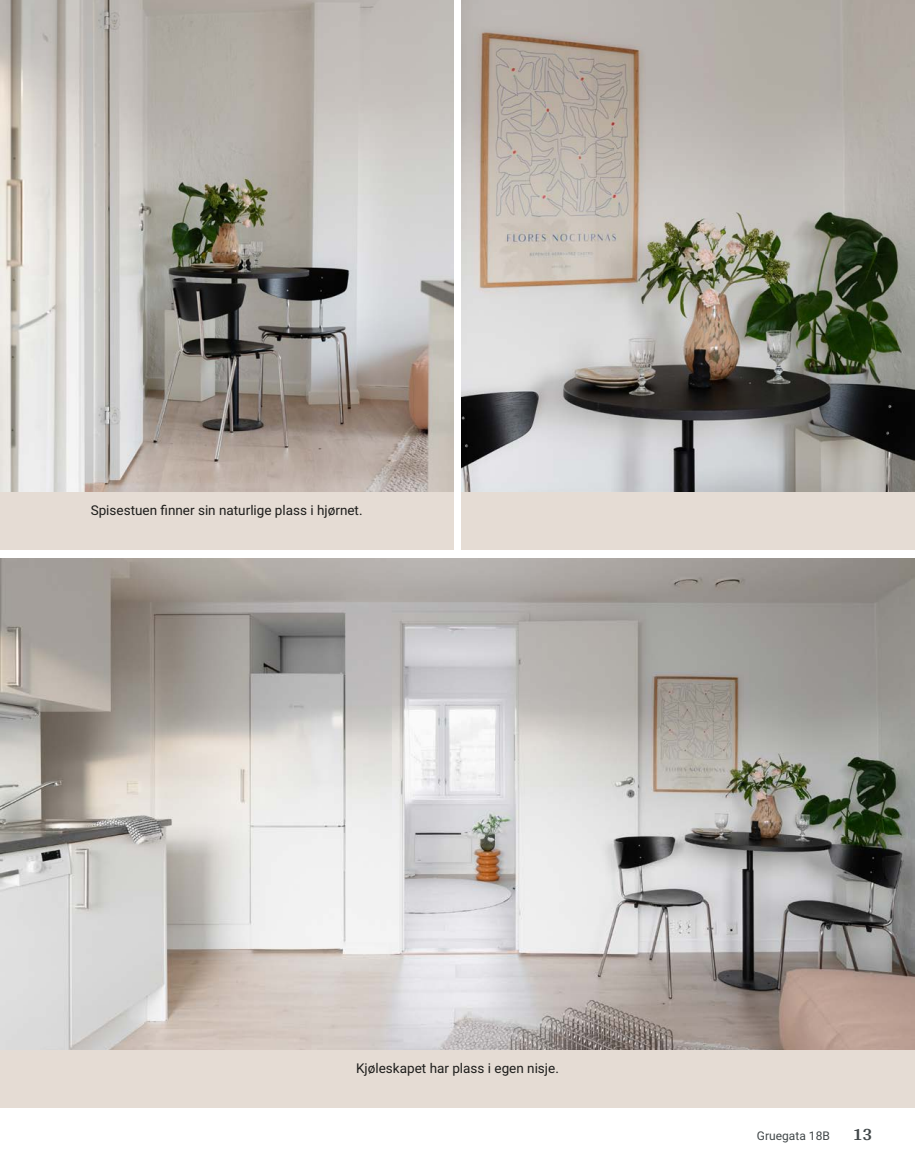
<style>
.page{position:relative;width:915px;height:1172px;background:#fff}
.page>*{position:absolute;margin:0;border:0;box-sizing:border-box;transform-origin:0 0}
.t1{font:700 18px "Arya";color:#414749}
.t2{font:13.5px "Roboto Vitec";color:#1d1d1b}
.t3{font:12px "Roboto Vitec";color:#414749}
</style>
<div class="page">
<img style="left:0;top:0;width:453px;height:492px">
<img style="left:461px;top:0;width:453px;height:492px">
<img style="left:0;top:558px;width:914px;height:492px">
<div style="left:0;top:1050px;width:914px;height:58px;background:#e5dcd4"></div>
<div style="left:0;top:492px;width:453px;height:57px;background:#e5dcd4"></div>
<div style="left:461px;top:492px;width:453px;height:57px;background:#e5dcd4"></div>
<p class="t2" style="left:91px;top:501px;width:273px">Spisestuen finner sin naturlige plass i hjørnet.</p>
<p class="t2" style="left:356px;top:1059px;width:204px">Kjøleskapet har plass i egen nisje.</p>
<p class="t3" style="left:756px;top:1127px;width:74px">Gruegata 18B</p>
<h1 class="t1" style="left:852px;top:1123px;width:21px">13</h1>
</div>
